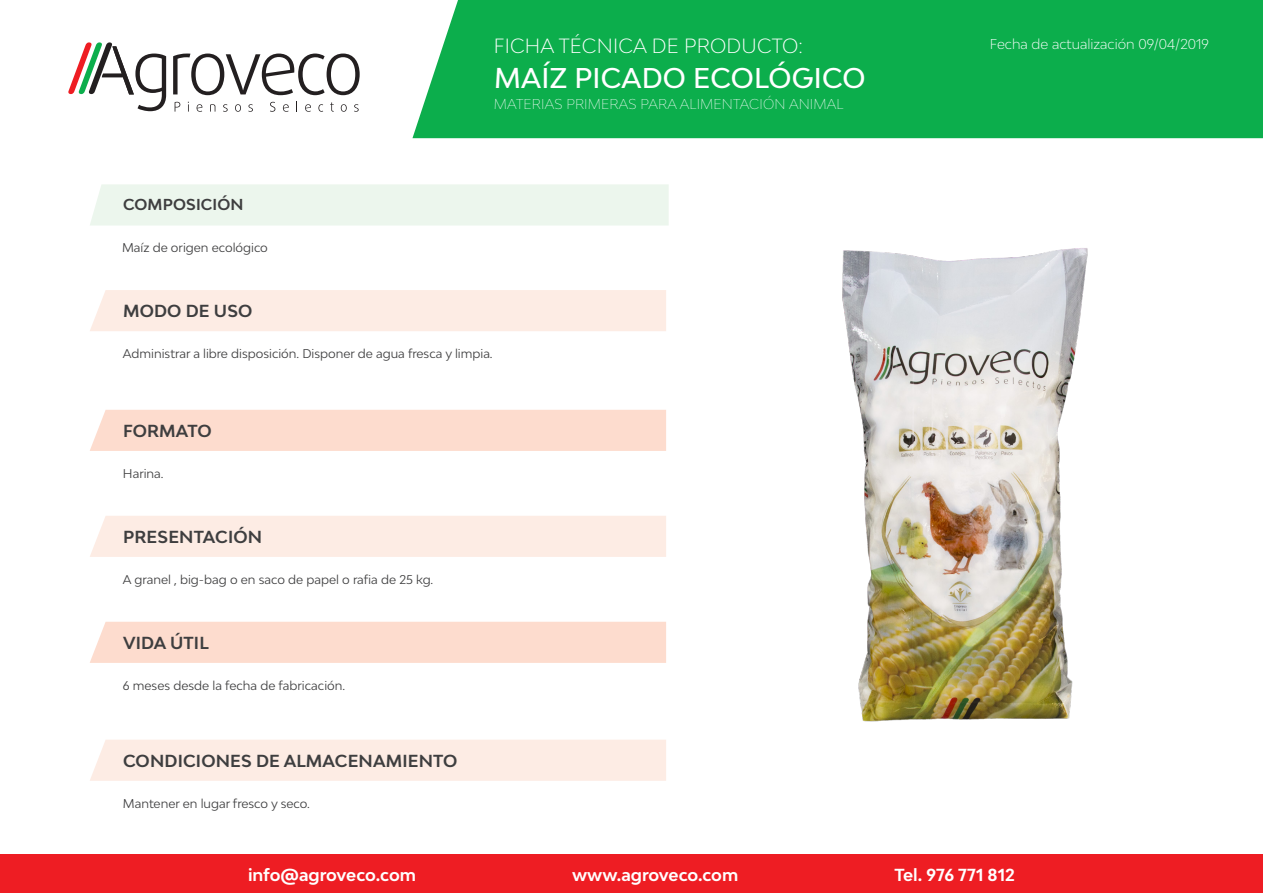
<style>
.page{position:relative;width:1263px;height:893px;background:#fff}
.page>*{position:absolute;margin:0;border:0;box-sizing:border-box;transform-origin:0 0}
.t1{font:500 27px "Bw Modelica";letter-spacing:.01em;color:#fff}
.t2{font:300 19.5px "Bw Modelica";letter-spacing:.01em;color:#fff}
.t3{font:700 16.5px "Bw Modelica";letter-spacing:.01em;color:#3e3e3f}
.t4{font:700 16.5px "Bw Modelica";color:#fff}
.t5{font:700 15px "Bw Modelica";letter-spacing:.01em;color:#3e3e3f}
.t6{font:100 13.5px "Bw Modelica";letter-spacing:.01em;color:#fff}
.t7{font:300 13.5px "Bw Modelica";color:#fff}
.t8{font:12px "Bw Modelica";color:#3e3e3f}
</style>
<div class="page">
<div style="left:412px;top:0;width:851px;height:138px;background:#0cae4c"></div>
<svg style="left:173px;top:54px;width:187px;height:41px"></svg>
<svg style="left:175px;top:102px;width:5px;height:10px"></svg>
<svg style="left:197px;top:104px;width:5px;height:8px"></svg>
<svg style="left:210px;top:104px;width:5px;height:8px"></svg>
<svg style="left:223px;top:104px;width:5px;height:8px"></svg>
<svg style="left:235px;top:104px;width:6px;height:8px"></svg>
<svg style="left:248px;top:104px;width:5px;height:8px"></svg>
<svg style="left:270px;top:102px;width:5px;height:10px"></svg>
<svg style="left:283px;top:104px;width:6px;height:8px"></svg>
<svg style="left:305px;top:104px;width:6px;height:8px"></svg>
<svg style="left:318px;top:104px;width:5px;height:8px"></svg>
<svg style="left:330px;top:102px;width:4px;height:10px"></svg>
<svg style="left:341px;top:104px;width:6px;height:8px"></svg>
<svg style="left:354px;top:104px;width:5px;height:8px"></svg>
<svg style="left:68px;top:42px;width:98px;height:69px"></svg>
<div style="left:0;top:854px;width:1263px;height:39px;background:#ee1d23"></div>
<div style="left:90px;top:290px;width:576px;height:41px;background:#fdece4"></div>
<div style="left:90px;top:410px;width:576px;height:41px;background:#fddcce"></div>
<div style="left:90px;top:516px;width:576px;height:41px;background:#fdece4"></div>
<div style="left:90px;top:622px;width:576px;height:41px;background:#fddcce"></div>
<div style="left:90px;top:740px;width:576px;height:41px;background:#fdece4"></div>
<img style="left:842px;top:248px;width:246px;height:474px">
<div style="left:90px;top:184px;width:579px;height:42px;background:#ecf6ed"></div>
<p class="t5" style="left:123px;top:195px;width:122px">COMPOSICIÓN</p>
<p class="t8" style="left:122px;top:239px;width:147px">Maíz de origen ecológico</p>
<p class="t3" style="left:123px;top:300px;width:131px">MODO DE USO</p>
<p class="t2" style="left:494px;top:34px;width:310px">FICHA TÉCNICA DE PRODUCTO:</p>
<p class="t1" style="left:494px;top:61px;width:373px">MAÍZ PICADO ECOLÓGICO</p>
<p class="t6" style="left:494px;top:95px;width:351px">MATERIAS PRIMERAS PARA ALIMENTACIÓN ANIMAL</p>
<p class="t8" style="left:123px;top:346px;width:371px">Administrar a libre disposición. Disponer de agua fresca y limpia.</p>
<p class="t3" style="left:123px;top:420px;width:90px">FORMATO</p>
<p class="t8" style="left:123px;top:466px;width:42px">Harina.</p>
<p class="t3" style="left:123px;top:526px;width:141px">PRESENTACIÓN</p>
<p class="t8" style="left:123px;top:572px;width:312px">A granel , big-bag o en saco de papel o rafia de 25 kg.</p>
<p class="t3" style="left:123px;top:632px;width:87px">VIDA ÚTIL</p>
<p class="t8" style="left:123px;top:678px;width:224px">6 meses desde la fecha de fabricación.</p>
<p class="t3" style="left:123px;top:750px;width:336px">CONDICIONES DE ALMACENAMIENTO</p>
<p class="t8" style="left:123px;top:796px;width:189px">Mantener en lugar fresco y seco.</p>
<p class="t7" style="left:990px;top:35px;width:221px">Fecha de actualización 09/04/2019</p>
<p class="t4" style="left:248px;top:864px;width:169px">info@agroveco.com</p>
<p class="t4" style="left:572px;top:864px;width:168px">www.agroveco.com</p>
<p class="t4" style="left:894px;top:864px;width:122px">Tel. 976 771 812</p>
</div>
